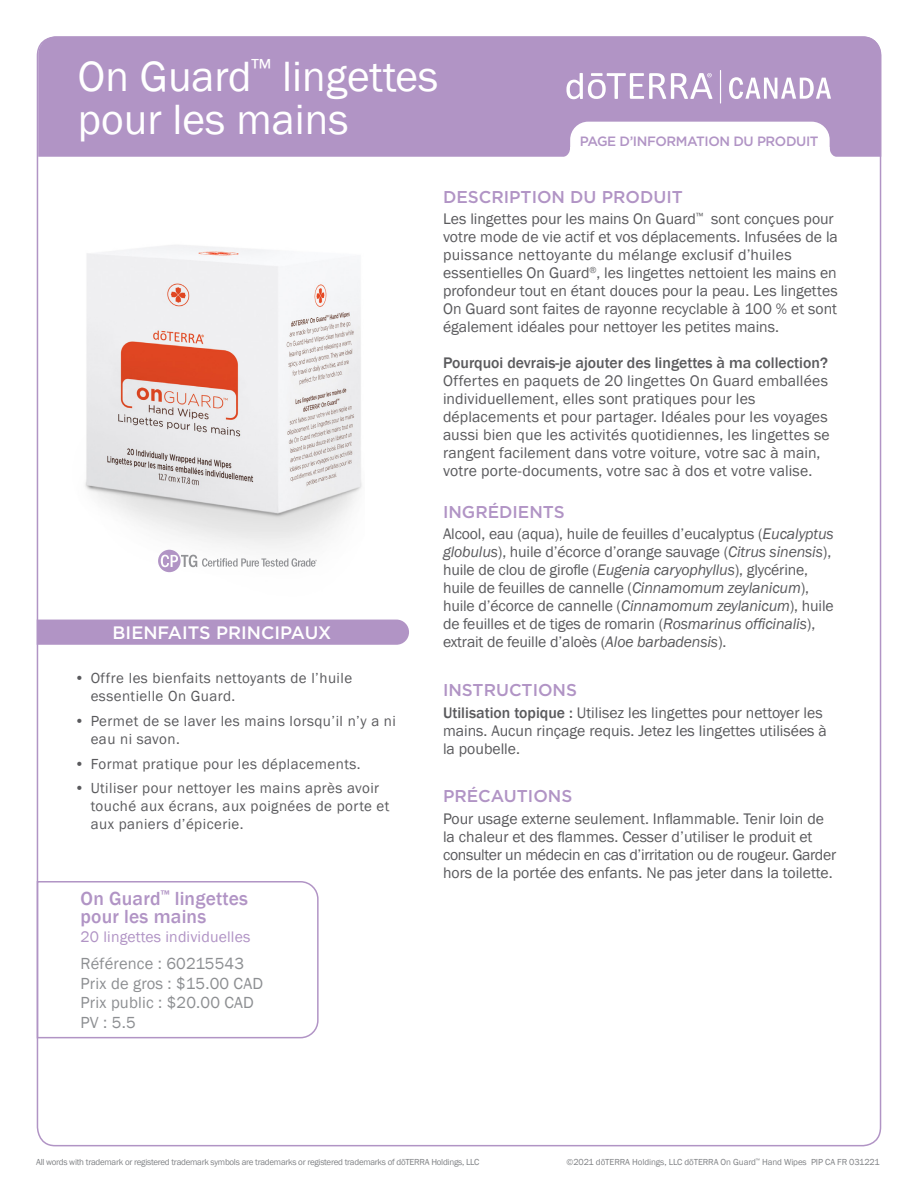
<style>
.page{position:relative;width:918px;height:1188px;background:#fff}
.page>*{position:absolute;margin:0;border:0;box-sizing:border-box;transform-origin:0 0}
.t1{font:43.5px/43.5px "Franklin Gothic";color:#fff}
.Tag_H1{font:500 19.5px/18px "Franklin Gothic";letter-spacing:.01em;color:#b194c5}
.t2{font:500 18px "Gotham";color:#fff}
.Purple_Headers{font:500 17.1px "Gotham";color:#b194c5}
.Tag_details{font:16.5px "Franklin Gothic";letter-spacing:.01em;color:#8d8f92}
.Body{font:15.75px/18px "Franklin Gothic";color:#5a5a5d}
.Directions_Bold_Attr{font:15.75px/18px "Franklin Gothic";letter-spacing:-.01em;color:#5a5a5d}
.Tag_H2{font:15.75px "Franklin Gothic";letter-spacing:.01em;color:#b194c5}
.t3{font:15px/18px "Franklin Gothic";letter-spacing:.03em;color:#5a5a5d}
.t4{font:500 13.5px "Gotham";letter-spacing:-.03em;color:#b194c5}
.t5{font:9px "Franklin Gothic";letter-spacing:-.03em;color:#808285}
.t6{font:9px "Franklin Gothic";letter-spacing:-.01em;color:#808285}
.s1{font-weight:500}
.s2{font-style:italic}
</style>
<div class="page">
<div style="left:38px;top:36px;width:843px;height:121px;background:#b194c5"></div>
<svg style="left:729px;top:77px;width:102px;height:22px"></svg>
<svg style="left:566px;top:73px;width:146px;height:26px"></svg>
<hr style="left:720px;top:70px;width:1px;height:34px;background:#fff">
<svg style="left:560px;top:122px;width:280px;height:35px"></svg>
<img style="left:50px;top:245px;width:314px;height:375px">
<div style="left:37px;top:620px;width:372px;height:25px;background:#b194c5"></div>
<svg style="left:36px;top:880px;width:283px;height:159px"></svg>
<svg style="left:158px;top:550px;width:159px;height:22px"></svg>
<p class="t1" style="left:78px;top:56px;width:362px">On Guard<sup>™</sup> lingettes pour les mains</p>
<p class="t4" style="left:580px;top:132px;width:240px">PAGE D’INFORMATION DU PRODUIT</p>
<p class="t2" style="left:113px;top:621px;width:220px">BIENFAITS PRINCIPAUX</p>
<p class="t3" style="left:91px;top:669px;width:263px;text-indent:-16px">• Offre les bienfaits nettoyants de l’huile essentielle On Guard.</p>
<p class="t3" style="left:91px;top:712px;width:307px;text-indent:-16px">• Permet de se laver les mains lorsqu’il n’y a ni eau ni savon.</p>
<p class="t3" style="left:75px;top:755px;width:288px">• Format pratique pour les déplacements.</p>
<p class="t3" style="left:91px;top:780px;width:300px;text-indent:-16px">• Utiliser pour nettoyer les mains après avoir touché aux écrans, aux poignées de porte et aux paniers d’épicerie.</p>
<p class="Tag_H1" style="left:81px;top:890px;width:169px">On Guard<sup>™</sup> lingettes pour les mains</p>
<p class="Tag_H2" style="left:81px;top:927px;width:171px">20 lingettes individuelles</p>
<p class="Tag_details" style="left:81px;top:953px;width:165px">Référence : 60215543</p>
<p class="Tag_details" style="left:81px;top:973px;width:184px">Prix de gros : $15.00 CAD</p>
<p class="Tag_details" style="left:81px;top:993px;width:175px">Prix public : $20.00 CAD</p>
<p class="Tag_details" style="left:81px;top:1013px;width:57px">PV : 5.5</p>
<p class="Purple_Headers" style="left:443px;top:185px;width:241px">DESCRIPTION DU PRODUIT</p>
<p class="Body" style="left:443px;top:210px;width:396px">Les lingettes pour les mains On Guard<sup>™</sup> sont conçues pour votre mode de vie actif et vos déplacements. Infusées de la puissance nettoyante du mélange exclusif d’huiles essentielles On Guard<sup>®</sup>, les lingettes nettoient les mains en profondeur tout en étant douces pour la peau. Les lingettes On Guard sont faites de rayonne recyclable à 100 % et sont également idéales pour nettoyer les petites mains.</p>
<p class="Body" style="left:443px;top:354px;width:388px"><span class="s1">Pourquoi devrais-je ajouter des lingettes à ma collection?<br></span>Offertes en paquets de 20 lingettes On Guard emballées individuellement, elles sont pratiques pour les déplacements et pour partager. Idéales pour les voyages aussi bien que les activités quotidiennes, les lingettes se rangent facilement dans votre voiture, votre sac à main, votre porte-documents, votre sac à dos et votre valise.</p>
<p class="Purple_Headers" style="left:443px;top:501px;width:123px">INGRÉDIENTS</p>
<p class="Directions_Bold_Attr" style="left:443px;top:526px;width:392px">Alcool, eau (aqua), huile de feuilles d’eucalyptus (<span class="s2">Eucalyptus globulus</span>), huile d’écorce d’orange sauvage (<span class="s2">Citrus sinensis</span>), huile de clou de girofle (<span class="s2">Eugenia caryophyllus</span>), glycérine, huile de feuilles de cannelle (<span class="s2">Cinnamomum zeylanicum</span>), huile d’écorce de cannelle (<span class="s2">Cinnamomum zeylanicum</span>), huile de feuilles et de tiges de romarin (<span class="s2">Rosmarinus officinalis</span>), extrait de feuille d’aloès (<span class="s2">Aloe barbadensis</span>).</p>
<p class="Purple_Headers" style="left:443px;top:679px;width:136px">INSTRUCTIONS</p>
<p class="Directions_Bold_Attr" style="left:443px;top:704px;width:385px"><span class="s1">Utilisation topique :</span> Utilisez les lingettes pour nettoyer les mains. Aucun rinçage requis. Jetez les lingettes utilisées à la poubelle.</p>
<p class="Purple_Headers" style="left:443px;top:785px;width:131px">PRÉCAUTIONS</p>
<p class="Body" style="left:443px;top:810px;width:395px">Pour usage externe seulement. Inflammable. Tenir loin de la chaleur et des flammes. Cesser d’utiliser le produit et consulter un médecin en cas d’irritation ou de rougeur. Garder hors de la portée des enfants. Ne pas jeter dans la toilette.</p>
<p class="t5" style="left:36px;top:1156px;width:445px">All words with trademark or registered trademark symbols are trademarks or registered trademarks of dōTERRA Holdings, LLC</p>
<p class="t6" style="left:567px;top:1156px;width:315px">©2021 dōTERRA Holdings, LLC dōTERRA On Guard<sup>™</sup> Hand Wipes PIP CA FR 031221</p>
</div>
